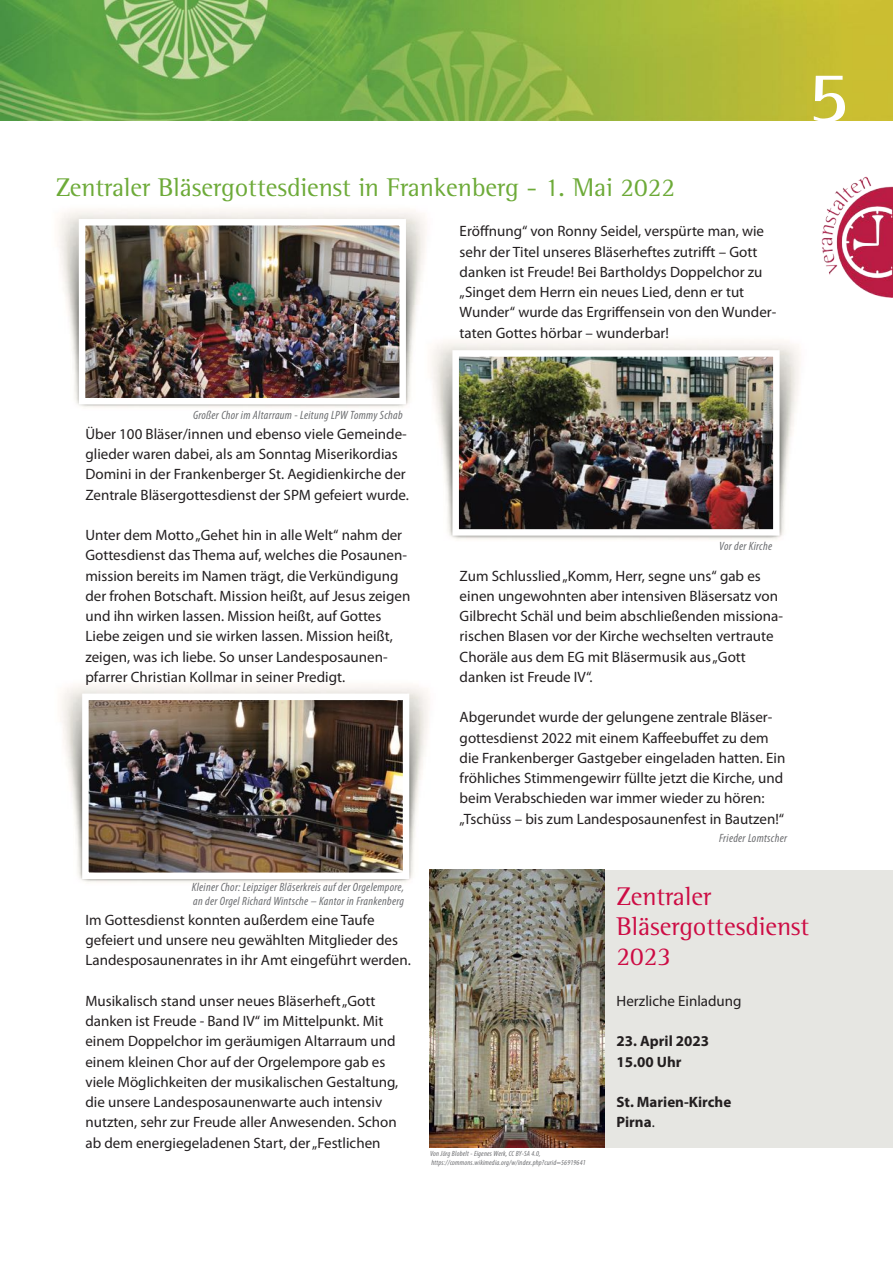
<style>
.page{position:relative;width:893px;height:1263px;background:#fff}
.page>*{position:absolute;margin:0;border:0;box-sizing:border-box;transform-origin:0 0}
.t1{font:700 73.5px "Rotis Semi Serif";color:#fff}
.t2{font:26.25px "Rotis Semi Serif";color:#6daa38}
.t3{font:26.25px/30px "Rotis Semi Serif";color:#cd0c44}
.t4{font:15px/20.2px "Myriad Pro";color:#231f20}
.t5{font:700 15px/20.2px "Myriad Pro";color:#231f20}
.t6{font:italic condensed 12px/13.5px "Myriad Pro";letter-spacing:.025em;color:#6c6d70}
.t7{font:italic condensed 7.5px/9px "Myriad Pro";letter-spacing:.025em;color:#6c6d70}
.s1{font-weight:400}
</style>
<div class="page">
<img style="left:821px;top:176px;width:72px;height:121px">
<img style="left:0;top:0;width:893px;height:120px">
<img style="left:58px;top:209px;width:368px;height:199px">
<img style="left:86px;top:226px;width:313px;height:171px">
<div style="left:79px;top:219px;width:327px;height:185px;border:6px solid #fff"></div>
<img style="left:421px;top:333px;width:379px;height:207px">
<img style="left:459px;top:357px;width:314px;height:172px">
<div style="left:452px;top:350px;width:328px;height:186px;border:6px solid #fff"></div>
<img style="left:61px;top:684px;width:380px;height:199px">
<img style="left:89px;top:700px;width:313px;height:172px">
<div style="left:82px;top:693px;width:327px;height:186px;border:6px solid #fff"></div>
<div style="left:600px;top:870px;width:293px;height:278px;background:#e6e6e2"></div>
<img style="left:429px;top:870px;width:175px;height:277px">
<h2 class="t2" style="left:56px;top:172px;width:621px">Zentraler Bläsergottesdienst in Frankenberg - 1. Mai 2022</h2>
<p class="t4" style="left:460px;top:222px;width:318px">Eröffnung“ von Ronny Seidel, verspürte man, wie sehr der Titel unseres Bläserheftes zutrifft – Gott danken ist Freude! Bei Bartholdys Doppelchor zu „Singet dem Herrn ein neues Lied, denn er tut Wunder“ wurde das Ergriffensein von den Wunder&shy;taten Gottes hörbar – wunderbar!</p>
<h1 class="t1" style="left:808px;top:52px;width:42px">5</h1>
<p class="t6" style="left:193px;top:409px;width:211px">Großer Chor im Altarraum - Leitung LPW Tommy Schab</p>
<p class="t4" style="left:85px;top:425px;width:325px">Über 100 Bläser/innen und ebenso viele Gemeinde&shy;glieder waren dabei, als am Sonntag Miserikordias Domini in der Frankenberger St. Aegidienkirche der Zentrale Bläsergottesdienst der SPM gefeiert wurde.</p>
<p class="t4" style="left:85px;top:526px;width:326px">Unter dem Motto„Gehet hin in alle Welt“ nahm der Gottesdienst das Thema auf, welches die Posaunen&shy;mission bereits im Namen trägt, die Verkündigung der frohen Botschaft. Mission heißt, auf Jesus zeigen und ihn wirken lassen. Mission heißt, auf Gottes Liebe zeigen und sie wirken lassen. Mission heißt, zeigen, was ich liebe. So unser Landesposaunen&shy;pfarrer Christian Kollmar in seiner Predigt.</p>
<p class="t6" style="left:719px;top:540px;width:54px">Vor der Kirche</p>
<p class="t4" style="left:460px;top:567px;width:325px">Zum Schlusslied„Komm, Herr, segne uns“ gab es einen ungewohnten aber intensiven Bläsersatz von Gilbrecht Schäl und beim abschließenden missiona&shy;rischen Blasen vor der Kirche wechselten vertraute Choräle aus dem EG mit Bläsermusik aus„Gott danken ist Freude IV“.</p>
<p class="t4" style="left:460px;top:708px;width:327px">Abgerundet wurde der gelungene zentrale Bläser&shy;gottesdienst 2022 mit einem Kaffeebuffet zu dem die Frankenberger Gastgeber eingeladen hatten. Ein fröhliches Stimmengewirr füllte jetzt die Kirche, und beim Verabschieden war immer wieder zu hören: „Tschüss – bis zum Landesposaunenfest in Bautzen!“</p>
<p class="t6" style="left:719px;top:832px;width:70px">Frieder Lomtscher</p>
<p class="t6" style="left:192px;top:882px;width:214px">Kleiner Chor: Leipziger Bläserkreis auf der Orgelempore, an der Orgel Richard Wintsche – Kantor in Frankenberg</p>
<p class="t4" style="left:85px;top:911px;width:327px">Im Gottesdienst konnten außerdem eine Taufe gefeiert und unsere neu gewählten Mitglieder des<br>Landesposaunenrates in ihr Amt eingeführt werden.</p>
<p class="t4" style="left:85px;top:992px;width:314px">Musikalisch stand unser neues Bläserheft„Gott danken ist Freude - Band IV“ im Mittelpunkt. Mit einem Doppelchor im geräumigen Altarraum und einem kleinen Chor auf der Orgelempore gab es viele Möglichkeiten der musikalischen Gestaltung, die unsere Landesposaunenwarte auch intensiv nutzten, sehr zur Freude aller Anwesenden. Schon ab dem energiegeladenen Start, der„Festlichen</p>
<p class="t7" style="left:430px;top:1150px;width:157px">Von Jörg Blobelt - Eigenes Werk, CC BY-SA 4.0, https://commons.wikimedia.org/w/index.php?curid=56919641</p>
<h2 class="t3" style="left:617px;top:881px;width:194px">Zentraler<br>Bläsergottesdienst<br>2023</h2>
<p class="t4" style="left:617px;top:992px;width:126px">Herzliche Einladung</p>
<p class="t5" style="left:617px;top:1032px;width:94px">23. April 2023<br>15.00 Uhr</p>
<p class="t5" style="left:617px;top:1093px;width:116px">St. Marien-Kirche<br>Pirna<span class="s1">.</span></p>
</div>
